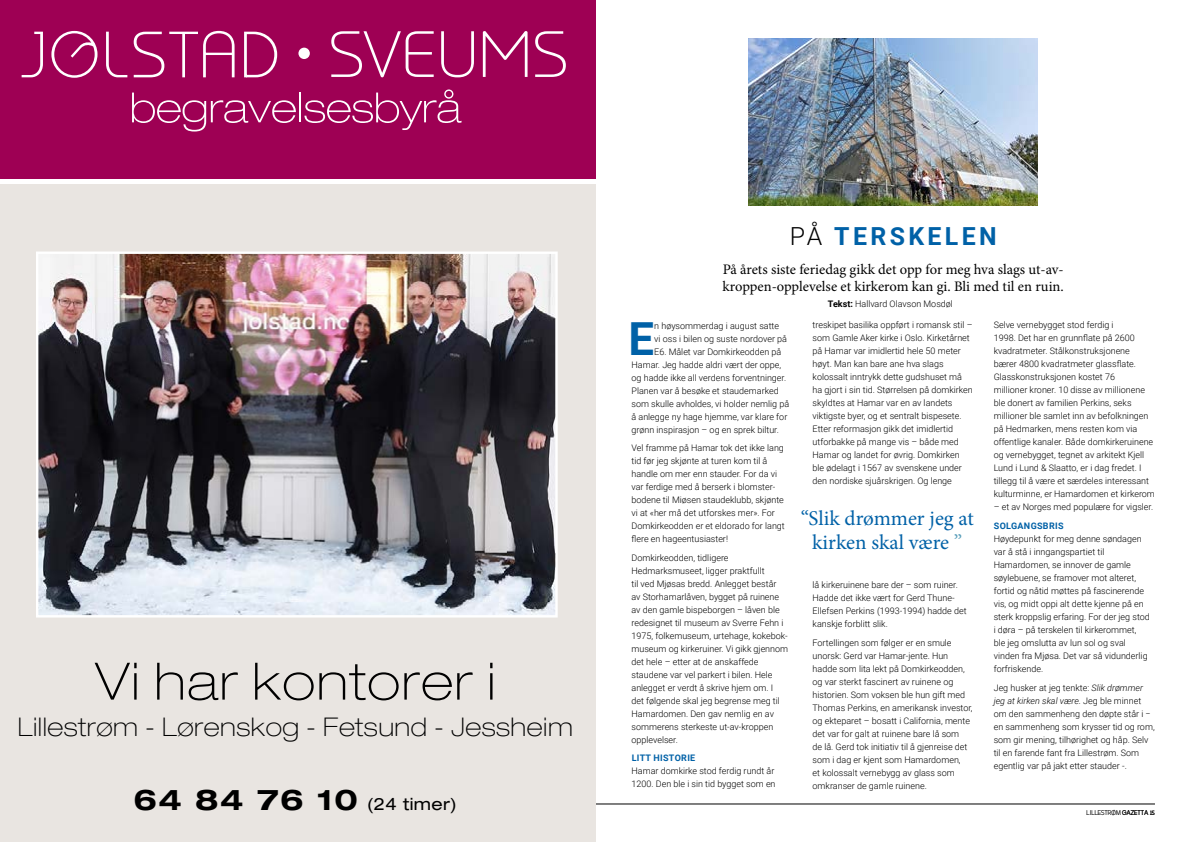
<style>
.page{position:relative;width:1191px;height:842px;background:#fff}
.page>*{position:absolute;margin:0;border:0;box-sizing:border-box;transform-origin:0 0}
.t1{font:100 expanded 51.6px "Helvetica Neue";letter-spacing:.03em;color:#000}
.t2{font:700 45.6px "Roboto";color:#0061a7}
.t3{font:100 expanded 25.8px "Helvetica Neue";letter-spacing:.02em;color:#000}
.t4{font:700 24.9px "Roboto";letter-spacing:.135em;color:#0061a7}
.t5{font:21px/24px "Minion Pro";color:#0061a7;text-align:center}
.t6{font:expanded 16.9px "Helvetica Neue";letter-spacing:.02em;color:#000}
.t7{font:14.6px/16.9px "Minion Pro";color:#000}
.t8{font:300 9px/13px "Roboto";color:#000}
.t9{font:700 9px "Roboto";letter-spacing:.035em;color:#0061a7}
.t10{font:7px "thebrooklyn";color:#000}
.s1{font-weight:700;font-size:28.7px}
.s2{font-weight:300;color:#000}
.s3{font-weight:700}
.s4{color:#589eba}
.s5{font-style:italic}
.s6{font-family:"thebrooklynbold"}
</style>
<div class="page">
<hr style="left:36px;top:803px;width:1119px;height:1px;background:#000">
<div style="left:0;top:185px;width:595px;height:657px;background:#e9e5e1"></div>
<img style="left:39px;top:254px;width:516px;height:360px">
<div style="left:36px;top:251px;width:522px;height:366px;border:2px solid #fff"></div>
<div style="left:0;top:0;width:595px;height:178px;background:#9e0054"></div>
<svg style="left:483px;top:31px;width:44px;height:46px"></svg>
<svg style="left:535px;top:31px;width:31px;height:46px"></svg>
<svg style="left:331px;top:31px;width:103px;height:46px"></svg>
<svg style="left:441px;top:31px;width:33px;height:46px"></svg>
<svg style="left:132px;top:93px;width:164px;height:39px"></svg>
<hr style="left:299px;top:93px;width:2px;height:29px;background:#fff">
<svg style="left:304px;top:89px;width:157px;height:41px"></svg>
<svg style="left:106px;top:32px;width:21px;height:45px"></svg>
<svg style="left:51px;top:31px;width:46px;height:47px"></svg>
<svg style="left:22px;top:32px;width:21px;height:45px"></svg>
<svg style="left:134px;top:31px;width:100px;height:46px"></svg>
<svg style="left:244px;top:32px;width:33px;height:45px"></svg>
<div style="left:298px;top:48px;width:12px;height:11px;background:#fff;border-radius:50%"></div>
<img style="left:748px;top:39px;width:289px;height:167px">
<h1 class="t1" style="left:95px;top:651px;width:402px">Vi har kontorer i</h1>
<h3 class="t3" style="left:18px;top:711px;width:556px">Lillestrøm - Lørenskog - Fetsund - Jessheim</h3>
<h3 class="t6" style="left:134px;top:794px;width:325px"><span class="s1">64 84 76 10</span> (24 timer)</h3>
<h3 class="t4" style="left:790px;top:219px;width:208px"><span class="s2">PÅ</span> TERSKELEN</h3>
<h3 class="t7" style="left:722px;top:261px;width:343px">På årets siste feriedag gikk det opp for meg hva slags ut-av&shy;kroppen-opplevelse et kirkerom kan gi. Bli med til en ruin.</h3>
<h2 class="t2" style="left:628px;top:306px;width:27px">E</h2>
<p class="t8" style="left:654px;top:318px;width:126px">n høysommerdag i august satte</p>
<p class="t8" style="left:654px;top:331px;width:134px">vi oss i bilen og suste nordover på</p>
<p class="t8" style="left:654px;top:344px;width:129px">E6. Målet var Domkirkeodden på</p>
<p class="t8" style="left:631px;top:357px;width:151px">Hamar. Jeg hadde aldri vært der oppe,</p>
<p class="t8" style="left:631px;top:370px;width:156px">og hadde ikke all verdens forventninger.</p>
<p class="t8" style="left:631px;top:383px;width:149px">Planen var å besøke et staudemarked</p>
<p class="t8" style="left:631px;top:396px;width:159px">som skulle avholdes, vi holder nemlig på</p>
<p class="t8" style="left:631px;top:409px;width:157px">å anlegge ny hage hjemme, var klare for</p>
<p class="t8" style="left:631px;top:422px;width:149px">grønn inspirasjon – og en sprek biltur.</p>
<p class="t8" style="left:631px;top:441px;width:155px">Vel framme på Hamar tok det ikke lang tid før jeg skjønte at turen kom til å handle om mer enn stauder. For da vi var ferdige med å berserk i blomster&shy;bodene til Miøsen staudeklubb, skjønte vi at «her må det utforskes mer». For Domkirkeodden er et eldorado for langt flere en hageentusiaster!</p>
<p class="t8" style="left:631px;top:551px;width:158px">Domkirkeodden, tidligere Hedmarksmuseet, ligger praktfullt<br>til ved Mjøsas bredd. Anlegget består<br>av Storhamarlåven, bygget på ruinene av den gamle bispeborgen – låven ble redesignet til museum av Sverre Fehn i 1975, folkemuseum, urtehage, kokebok&shy;museum og kirkeruiner. Vi gikk gjennom det hele – etter at de anskaffede staudene var vel parkert i bilen. Hele anlegget er verdt å skrive hjem om. I<br>det følgende skal jeg begrense meg til Hamardomen. Den gav nemlig en av sommerens sterkeste ut-av-kroppen opplevelser.</p>
<p class="t9" style="left:631px;top:752px;width:65px">LITT HISTORIE</p>
<p class="t8" style="left:631px;top:764px;width:146px">Hamar domkirke stod ferdig rundt år<br>1200. Den ble i sin tid bygget som en</p>
<p class="t8" style="left:828px;top:297px;width:127px"><span class="s3">Tekst:</span> Hallvard Olavson Mosdøl</p>
<p class="t8" style="left:812px;top:318px;width:162px">treskipet basilika oppført i romansk stil – som Gamle Aker kirke i Oslo. Kirketårnet på Hamar var imidlertid hele 50 meter høyt. Man kan bare ane hva slags kolossalt inntrykk dette gudshuset må ha gjort i sin tid. Størrelsen på domkirken skyldtes at Hamar var en av landets viktigste byer, og et sentralt bispesete.<br>Etter reformasjon gikk det imidlertid utforbakke på mange vis – både med Hamar og landet for øvrig. Domkirken ble ødelagt i 1567 av svenskene under den nordiske sjuårskrigen. Og lenge</p>
<h3 class="t5" style="left:800px;top:506px;width:174px">“Slik drømmer jeg at kirken skal være <span class="s4">”</span></h3>
<p class="t8" style="left:812px;top:578px;width:156px">lå kirkeruinene bare der – som ruiner.<br>Hadde det ikke vært for Gerd Thune-Ellefsen Perkins (1993-1994) hadde det kanskje forblitt slik.</p>
<p class="t8" style="left:812px;top:636px;width:161px">Fortellingen som følger er en smule unorsk: Gerd var Hamar-jente. Hun hadde som lita lekt på Domkirkeodden, og var sterkt fascinert av ruinene og historien. Som voksen ble hun gift med Thomas Perkins, en amerikansk investor, og ekteparet – bosatt i California, mente det var for galt at ruinene bare lå som<br>de lå. Gerd tok initiativ til å gjenreise det som i dag er kjent som Hamardomen,<br>et kolossalt vernebygg av glass som omkranser de gamle ruinene.</p>
<p class="t8" style="left:993px;top:318px;width:163px">Selve vernebygget stod ferdig i<br>1998. Det har en grunnflate på 2600 kvadratmeter. Stålkonstruksjonene bærer 4800 kvadratmeter glassflate.<br>Glasskonstruksjonen kostet 76<br>millioner kroner. 10 disse av millionene ble donert av familien Perkins, seks millioner ble samlet inn av befolkningen på Hedmarken, mens resten kom via offentlige kanaler. Både domkirkeruinene og vernebygget, tegnet av arkitekt Kjell Lund i Lund &amp; Slaatto, er i dag fredet. I tillegg til å være et særdeles interessant kulturminne, er Hamardomen et kirkerom</p>
<p class="t8" style="left:993px;top:500px;width:161px">– et av Norges med populære for vigsler.</p>
<p class="t9" style="left:994px;top:519px;width:71px">SOLGANGSBRIS</p>
<p class="t8" style="left:993px;top:532px;width:158px">Høydepunkt for meg denne søndagen var å stå i inngangspartiet til Hamardomen, se innover de gamle søylebuene, se framover mot alteret, fortid og nåtid møttes på fascinerende vis, og midt oppi alt dette kjenne på en sterk kroppslig erfaring. For der jeg stod i døra – på terskelen til kirkerommet, ble jeg omslutta av lun sol og sval vinden fra Mjøsa. Det var så vidunderlig forfriskende.</p>
<p class="t8" style="left:993px;top:680px;width:162px">Jeg husker at jeg tenkte: <span class="s5">Slik drømmer jeg at kirken skal være.</span> Jeg ble minnet om den sammenheng den døpte står i − en sammenheng som krysser tid og rom, som gir mening, tilhørighet og håp. Selv til en farende fant fra Lillestrøm. Som egentlig var på jakt etter stauder -.</p>
<p class="t10" style="left:1086px;top:808px;width:70px">LILLESTRØM <span class="s6">GAZETTA 15</span></p>
</div>
